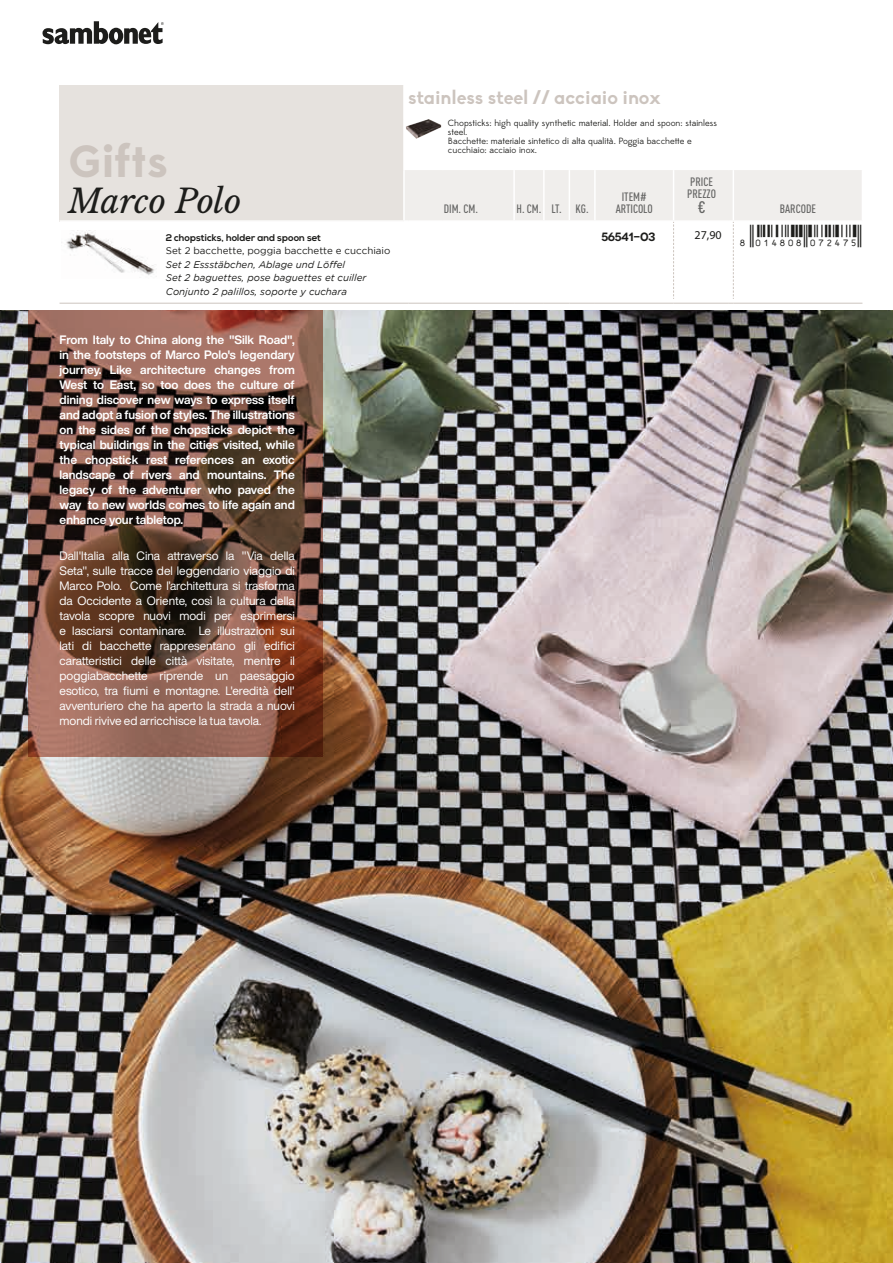
<style>
.page{position:relative;width:893px;height:1263px;background:#fff}
.page>*{position:absolute;margin:0;border:0;box-sizing:border-box;transform-origin:0 0}
.t1{font:700 45px "Edmondsans";color:#ccc4be}
.t2{font:italic 33px "Libre Baskerville";letter-spacing:-.01em;color:#1d1d1b}
.t3{font:22.5px "Mini Ean";color:#1d1d1b}
.t4{font:700 19.5px "Biko";color:#ccc4be}
.t5{font:16.5px "DIN Cond Medium Alternate";color:#646463}
.t6{font:12px/15px "Helvetica Now Display";color:#fff;text-align:justify}
.t7{font:700 12px/15px "Helvetica Now Display";color:#fff;text-align:justify}
.t8{font:12px/12px "DIN Cond Medium Alternate";color:#646463;text-align:center}
.t9{font:600 12px "Novecentowide";letter-spacing:-.05em;color:#1d1d1b}
.t10{font:italic 9.75px/13.5px "Gotham";color:#1d1d1b}
.t11{font:9.75px "Gotham";color:#1d1d1b}
.t12{font:700 9.75px "Nexa";color:#1d1d1b}
.t13{font:9px/9px "Edmondsans";color:#1d1d1b}
</style>
<div class="page">
<svg style="left:42px;top:21px;width:122px;height:23px"></svg>
<div style="left:60px;top:85px;width:344px;height:136px;background:#e6e2de"></div>
<hr style="left:403px;top:85px;width:2px;height:34px;background:#fff">
<hr style="left:403px;top:119px;width:2px;height:51px;background:#fff">
<hr style="left:403px;top:170px;width:2px;height:50px;background:#fff">
<hr style="left:60px;top:220px;width:344px;height:2px;background:#fff">
<hr style="left:60px;top:303px;width:344px;height:1px;background:#ccc4be">
<img style="left:406px;top:119px;width:35px;height:20px">
<svg style="left:404px;top:170px;width:458px;height:134px"></svg>
<img style="left:66px;top:230px;width:91px;height:47px">
<img style="left:0;top:310px;width:893px;height:953px">
<svg style="left:29px;top:310px;width:294px;height:447px;background:#724c3e"></svg>
<h1 class="t1" style="left:68px;top:133px;width:101px">Gifts</h1>
<h2 class="t2" style="left:68px;top:181px;width:175px">Marco Polo</h2>
<p class="t12" style="left:166px;top:232px;width:157px">2 chopsticks, holder and spoon set</p>
<p class="t11" style="left:166px;top:245px;width:226px">Set 2 bacchette, poggia bacchette e cucchiaio</p>
<p class="t10" style="left:166px;top:257px;width:202px">Set 2 Essstäbchen, Ablage und Löffel<br>Set 2 baguettes, pose baguettes et cuiller<br>Conjunto 2 palillos, soporte y cuchara</p>
<p class="t7" style="left:60px;top:332px;width:237px">From Italy to China along the "Silk Road", in the footsteps of Marco Polo's legendary journey. Like architecture changes from West to East, so too does the culture of dining discover new ways to express itself and adopt a fusion of styles. The illustrations on the sides of the chopsticks depict the typical buildings in the cities visited, while the chopstick rest references an exotic landscape of rivers and mountains. The legacy of the adventurer who paved the way to new worlds comes to life again and enhance your tabletop.</p>
<p class="t6" style="left:60px;top:548px;width:237px">Dall'Italia alla Cina attraverso la "Via della Seta", sulle tracce del leggendario viaggio di Marco Polo. Come l’architettura si trasforma da Occidente a Oriente, così la cultura della tavola scopre nuovi modi per esprimersi e lasciarsi contaminare. Le illustrazioni sui lati di bacchette rappresentano gli edifici caratteristici delle città visitate, mentre il poggiabacchette riprende un paesaggio esotico, tra fiumi e montagne. L'eredità dell' avventuriero che ha aperto la strada a nuovi mondi rivive ed arricchisce la tua tavola.</p>
<h3 class="t4" style="left:408px;top:85px;width:254px">stainless steel // acciaio inox</h3>
<p class="t13" style="left:448px;top:119px;width:271px">Chopsticks: high quality synthetic material. Holder and spoon: stainless steel.<br>Bacchette: materiale sintetico di alta qualità. Poggia bacchette e cucchiaio: acciaio inox.</p>
<p class="t8" style="left:444px;top:202px;width:36px">DIM. CM.</p>
<p class="t8" style="left:516px;top:202px;width:74px">H. CM. LT. KG.</p>
<p class="t8" style="left:616px;top:190px;width:39px">ITEM#<br>ARTICOLO</p>
<p class="t8" style="left:687px;top:175px;width:30px;text-align:left">PRICE<br>PREZZO</p>
<h3 class="t5" style="left:698px;top:197px;width:9px">€</h3>
<p class="t8" style="left:780px;top:202px;width:38px">BARCODE</p>
<p class="t9" style="left:601px;top:229px;width:56px">56541-03</p>
<h3 class="t3" style="left:695px;top:215px;width:168px"><sub>27,90</sub> +!0B4IA8-AHCEHF!</h3>
</div>
